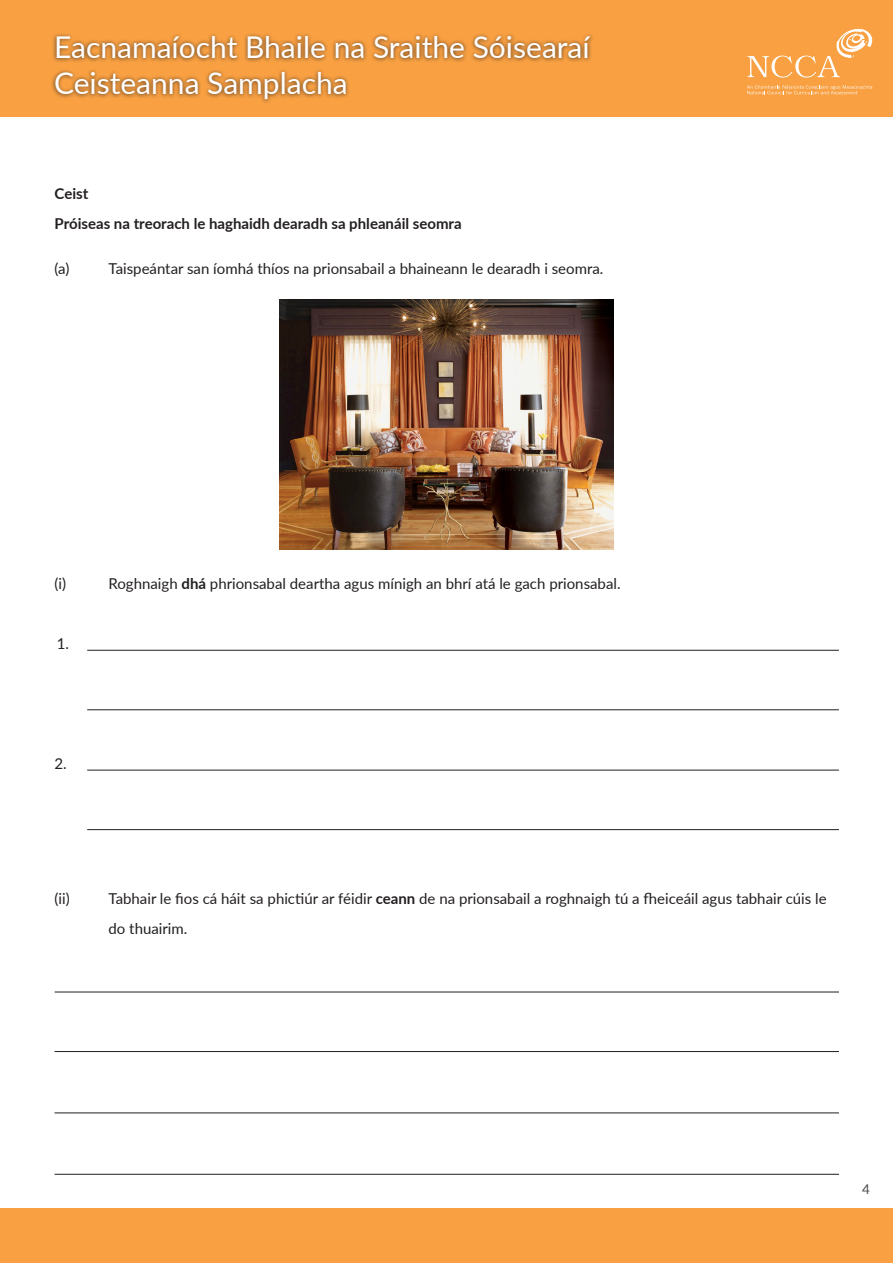
<style>
.page{position:relative;width:893px;height:1263px;background:#fff}
.page>*{position:absolute;margin:0;border:0;box-sizing:border-box;transform-origin:0 0}
.t1{font:30px/36px "Lato";color:#fff}
.t2{font:15px/30px "Lato";color:#231f20}
.t3{font:700 15px "Lato";color:#231f20}
.t4{font:13.5px "Lato";color:#4b4c4d}
.s1{font-weight:700}
</style>
<div class="page">
<div style="left:0;top:0;width:893px;height:116px;background:#f8a042"></div>
<svg style="left:747px;top:85px;width:125px;height:9px"></svg>
<svg style="left:747px;top:28px;width:125px;height:50px"></svg>
<div style="left:51px;top:32px;width:544px;height:72px;background:#231f20;opacity:.73"></div>
<div style="left:0;top:1209px;width:893px;height:54px;background:#f8a042"></div>
<hr style="left:87px;top:650px;width:752px;height:1px;background:#231f20">
<hr style="left:87px;top:709px;width:752px;height:1px;background:#231f20">
<hr style="left:87px;top:770px;width:752px;height:1px;background:#231f20">
<hr style="left:87px;top:829px;width:752px;height:1px;background:#231f20">
<hr style="left:55px;top:992px;width:784px;height:1px;background:#231f20">
<hr style="left:55px;top:1051px;width:784px;height:1px;background:#231f20">
<hr style="left:55px;top:1112px;width:784px;height:1px;background:#231f20">
<hr style="left:55px;top:1174px;width:784px;height:1px;background:#231f20">
<img style="left:279px;top:299px;width:335px;height:251px">
<h1 class="t1" style="left:54px;top:27px;width:537px">Eacnamaíocht Bhaile na Sraithe Sóisearaí<br>Ceisteanna Samplacha</h1>
<p class="t3" style="left:55px;top:183px;width:35px">Ceist</p>
<p class="t3" style="left:55px;top:213px;width:409px">Próiseas na treorach le haghaidh dearadh sa phleanáil seomra</p>
<p class="t2" style="left:55px;top:253px;width:16px">(a)</p>
<p class="t2" style="left:109px;top:253px;width:496px">Taispeántar san íomhá thíos na prionsabail a bhaineann le dearadh i seomra.</p>
<p class="t2" style="left:55px;top:568px;width:13px">(i)</p>
<p class="t2" style="left:109px;top:568px;width:513px">Roghnaigh <span class="s1">dhá</span> phrionsabal deartha agus mínigh an bhrí atá le gach prionsabal.</p>
<p class="t2" style="left:57px;top:628px;width:14px">1.</p>
<p class="t2" style="left:55px;top:748px;width:14px">2.</p>
<p class="t2" style="left:55px;top:883px;width:17px">(ii)</p>
<p class="t2" style="left:109px;top:883px;width:720px">Tabhair le fios cá háit sa phictiúr ar féidir <span class="s1">ceann</span> de na prionsabail a roghnaigh tú a fheiceáil agus tabhair cúis le do thuairim.</p>
<p class="t4" style="left:862px;top:1180px;width:9px">4</p>
</div>
